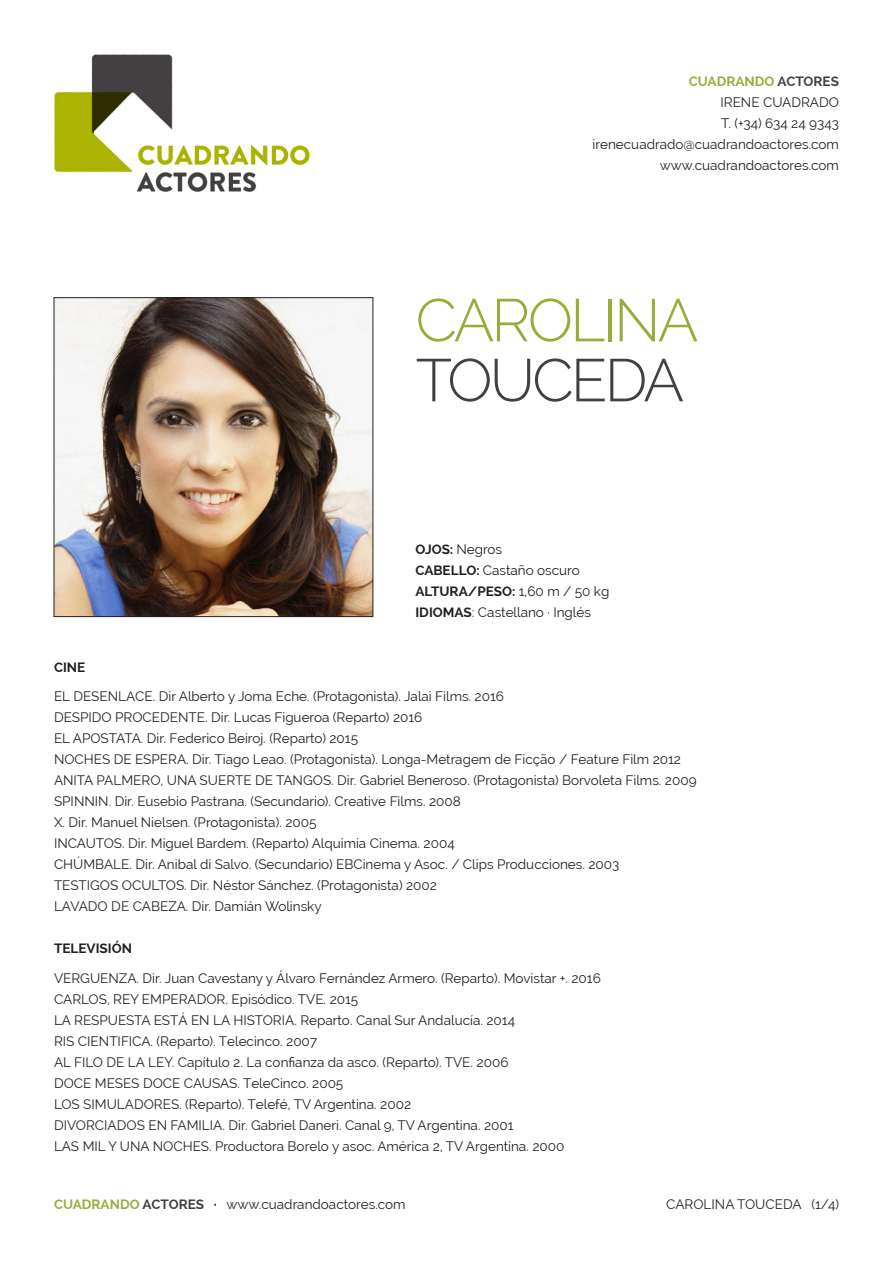
<style>
.page{position:relative;width:893px;height:1263px;background:#fff}
.page>*{position:absolute;margin:0;border:0;box-sizing:border-box;transform-origin:0 0}
.t1{font:300 60px "Raleway";letter-spacing:-.05em;color:#9bab3b}
.t2{font:300 60px "Raleway";letter-spacing:-.05em;color:#443f43}
.t3{font:13.5px "Raleway";color:#231f20}
.t4{font:700 13.5px "Raleway";color:#231f20}
.t5{font:700 13.5px "Raleway";color:#9bab3b}
.s1{color:#443f43}
.s2{font-weight:700}
.s3{font-weight:400}
.s4{font-weight:700;color:#9bab3b}
.s5{font-weight:700;color:#443f43}
</style>
<div class="page">
<img style="left:54px;top:54px;width:255px;height:137px">
<img style="left:56px;top:299px;width:315px;height:316px">
<div style="left:54px;top:297px;width:319px;height:320px;border:1px solid #231f20"></div>
<p class="t5" style="left:689px;top:74px;width:152px">CUADRANDO <span class="s1">ACTORES</span></p>
<p class="t3" style="left:720px;top:94px;width:120px">IRENE CUADRADO</p>
<p class="t3" style="left:721px;top:115px;width:119px">T. (+34) 634 24 9343</p>
<p class="t3" style="left:593px;top:136px;width:248px">irenecuadrado@cuadrandoactores.com</p>
<p class="t3" style="left:660px;top:157px;width:181px">www.cuadrandoactores.com</p>
<p class="t1" style="left:415px;top:285px;width:284px">CAROLINA</p>
<p class="t2" style="left:415px;top:345px;width:270px">TOUCEDA</p>
<p class="t3" style="left:415px;top:541px;width:88px"><span class="s2">OJOS:</span> Negros</p>
<p class="t3" style="left:415px;top:562px;width:166px"><span class="s2">CABELLO:</span> Castaño oscuro</p>
<p class="t4" style="left:415px;top:583px;width:195px">ALTURA/PESO: <span class="s3">1,60 m / 50 kg</span></p>
<p class="t3" style="left:415px;top:604px;width:177px"><span class="s2">IDIOMAS</span>: Castellano · Inglés</p>
<p class="t4" style="left:54px;top:659px;width:33px">CINE</p>
<p class="t3" style="left:54px;top:689px;width:452px">EL DESENLACE. Dir Alberto y Joma Eche. (Protagonista). Jalai Films. 2016</p>
<p class="t3" style="left:54px;top:710px;width:370px">DESPIDO PROCEDENTE. Dir. Lucas Figueroa (Reparto) 2016</p>
<p class="t3" style="left:54px;top:731px;width:306px">EL APOSTATA. Dir. Federico Beiroj. (Reparto) 2015</p>
<p class="t3" style="left:54px;top:752px;width:629px">NOCHES DE ESPERA. Dir. Tiago Leao. (Protagonista). Longa-Metragem de Ficção / Feature Film 2012</p>
<p class="t3" style="left:54px;top:773px;width:644px">ANITA PALMERO, UNA SUERTE DE TANGOS. Dir. Gabriel Beneroso. (Protagonista) Borvoleta Films. 2009</p>
<p class="t3" style="left:54px;top:794px;width:408px">SPINNIN. Dir. Eusebio Pastrana. (Secundario). Creative Films. 2008</p>
<p class="t3" style="left:54px;top:815px;width:264px">X. Dir. Manuel Nielsen. (Protagonista). 2005</p>
<p class="t3" style="left:54px;top:836px;width:402px">INCAUTOS. Dir. Miguel Bardem. (Reparto) Alquimia Cinema. 2004</p>
<p class="t3" style="left:54px;top:857px;width:567px">CHÚMBALE. Dir. Anibal di Salvo. (Secundario) EBCinema y Asoc. / Clips Producciones. 2003</p>
<p class="t3" style="left:54px;top:878px;width:385px">TESTIGOS OCULTOS. Dir. Néstor Sánchez. (Protagonista) 2002</p>
<p class="t3" style="left:54px;top:899px;width:269px">LAVADO DE CABEZA. Dir. Damián Wolinsky</p>
<p class="t4" style="left:54px;top:941px;width:80px">TELEVISIÓN</p>
<p class="t3" style="left:54px;top:970px;width:548px">VERGUENZA. Dir. Juan Cavestany y Álvaro Fernández Armero. (Reparto). Movistar +. 2016</p>
<p class="t3" style="left:54px;top:991px;width:306px">CARLOS, REY EMPERADOR. Episódico. TVE. 2015</p>
<p class="t3" style="left:54px;top:1012px;width:462px">LA RESPUESTA ESTÁ EN LA HISTORIA. Reparto. Canal Sur Andalucía. 2014</p>
<p class="t3" style="left:54px;top:1033px;width:265px">RIS CIENTIFICA. (Reparto). Telecinco. 2007</p>
<p class="t3" style="left:54px;top:1054px;width:456px">AL FILO DE LA LEY. Capítulo 2. La confianza da asco. (Reparto). TVE. 2006</p>
<p class="t3" style="left:54px;top:1075px;width:291px">DOCE MESES DOCE CAUSAS. TeleCinco. 2005</p>
<p class="t3" style="left:54px;top:1096px;width:359px">LOS SIMULADORES. (Reparto). Telefé, TV Argentina. 2002</p>
<p class="t3" style="left:54px;top:1117px;width:461px">DIVORCIADOS EN FAMILIA. Dir. Gabriel Daneri. Canal 9, TV Argentina. 2001</p>
<p class="t3" style="left:54px;top:1138px;width:512px">LAS MIL Y UNA NOCHES. Productora Borelo y asoc. América 2, TV Argentina. 2000</p>
<p class="t3" style="left:54px;top:1196px;width:353px"><span class="s4">CUADRANDO</span> <span class="s5">ACTORES</span> <span class="s2">·</span> www.cuadrandoactores.com</p>
<p class="t3" style="left:666px;top:1196px;width:174px">CAROLINA TOUCEDA (1/4)</p>
</div>
